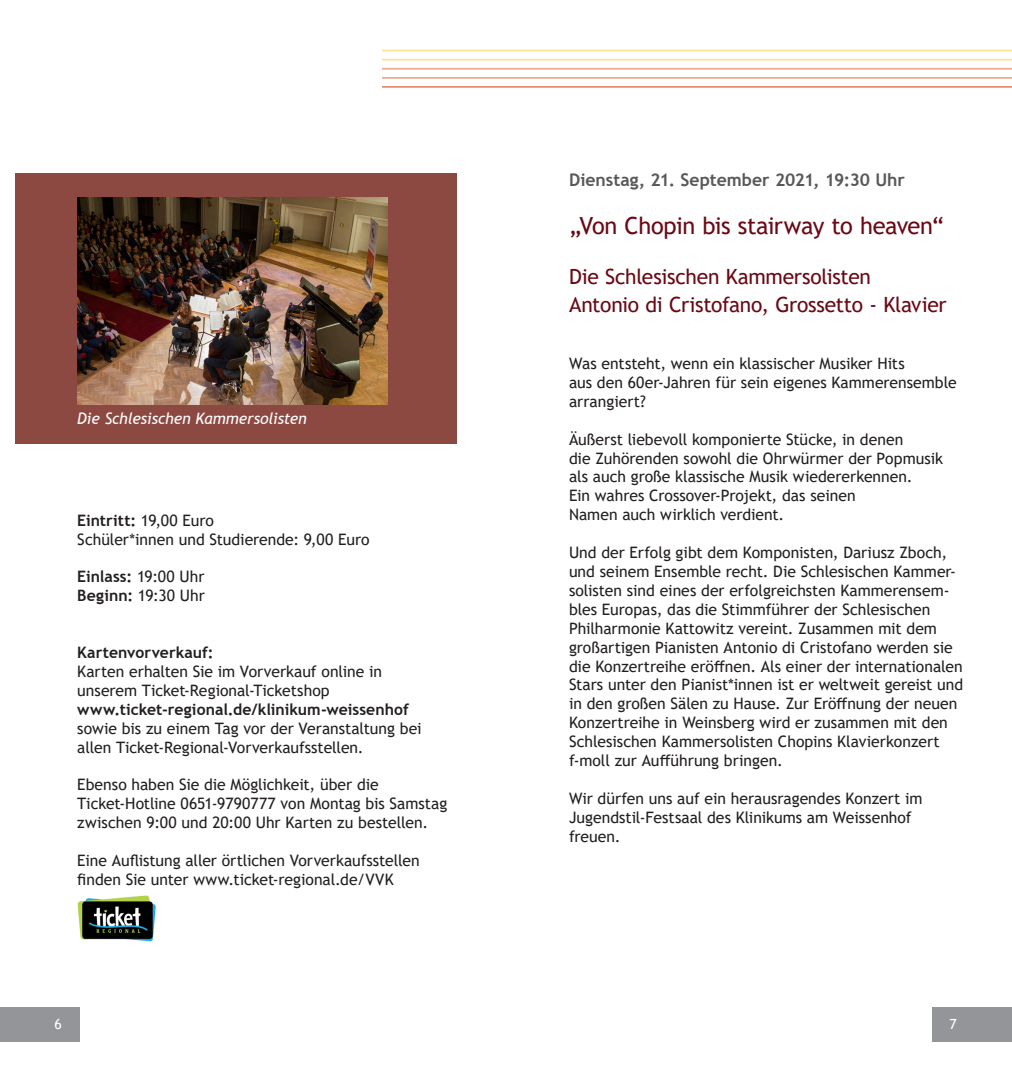
<style>
.page{position:relative;width:1012px;height:1072px;background:#fff}
.page>*{position:absolute;margin:0;border:0;box-sizing:border-box;transform-origin:0 0}
.Ueberschrift{font:23.62px "Trebuchet MS";letter-spacing:-.02em;color:#6a0915}
.Body{font:21px/28.3px "Trebuchet MS";letter-spacing:-.015em;color:#6a0915}
.Ueberschrift-2{font:700 17.5px "Trebuchet MS";color:#57585a}
.Body-2{font:15.75px/18.9px "Trebuchet MS";color:#231f20}
.Body-3{font:700 15.75px "Trebuchet MS";letter-spacing:.005em;color:#231f20}
.Ueberschrift-3{font:italic 15.75px "Trebuchet MS";letter-spacing:-.01em;color:#fff}
.t1{font:14px "Trebuchet MS";color:#fff}
.s1{font-weight:700}
.s2{font-weight:400}
</style>
<div class="page">
<div style="left:0;top:1007px;width:79px;height:35px;background:#939598"></div>
<div style="left:933px;top:1007px;width:79px;height:35px;background:#939598"></div>
<hr style="left:382px;top:50px;width:630px;height:1px;background:#ffe192">
<hr style="left:382px;top:59px;width:630px;height:1px;background:#ffe192">
<hr style="left:382px;top:68px;width:630px;height:2px;background:#ecaa90">
<hr style="left:382px;top:77px;width:630px;height:2px;background:#ecaa90">
<hr style="left:382px;top:86px;width:630px;height:2px;background:#e58d70">
<div style="left:15px;top:173px;width:441px;height:270px;background:#8c4942"></div>
<img style="left:78px;top:198px;width:309px;height:206px">
<img style="left:77px;top:895px;width:79px;height:47px">
<p class="Ueberschrift-3" style="left:77px;top:408px;width:231px">Die Schlesischen Kammersolisten</p>
<p class="Body-2" style="left:77px;top:510px;width:294px"><span class="s1">Eintritt:</span> 19,00 Euro<br>Schüler*innen und Studierende: 9,00 Euro</p>
<p class="Body-3" style="left:77px;top:567px;width:129px">Einlass: <span class="s2">19:00 Uhr</span></p>
<p class="Body-2" style="left:77px;top:586px;width:129px"><span class="s1">Beginn:</span> 19:30 Uhr</p>
<p class="Body-3" style="left:77px;top:642px;width:138px">Kartenvorverkauf:</p>
<p class="Body-2" style="left:77px;top:662px;width:346px">Karten erhalten Sie im Vorverkauf online in unserem Ticket-Regional-Ticketshop <span class="s1">www.ticket-regional.de/klinikum-weissenhof </span>sowie bis zu einem Tag vor der Veranstaltung bei allen Ticket-Regional-Vorverkaufsstellen.</p>
<p class="Body-2" style="left:77px;top:775px;width:372px">Ebenso haben Sie die Möglichkeit, über die<br>Ticket-Hotline 0651-9790777 von Montag bis Samstag zwischen 9:00 und 20:00 Uhr Karten zu bestellen.</p>
<p class="Body-2" style="left:77px;top:851px;width:344px">Eine Auflistung aller örtlichen Vorverkaufsstellen finden Sie unter www.ticket-regional.de/VVK</p>
<p class="Ueberschrift-2" style="left:569px;top:169px;width:338px">Dienstag, 21. September 2021, 19:30 Uhr</p>
<p class="Ueberschrift" style="left:569px;top:210px;width:377px">„Von Chopin bis stairway to heaven“</p>
<p class="Body" style="left:569px;top:262px;width:379px">Die Schlesischen Kammersolisten<br>Antonio di Cristofano, Grossetto - Klavier</p>
<p class="Body-2" style="left:569px;top:354px;width:389px">Was entsteht, wenn ein klassischer Musiker Hits<br>aus den 60er-Jahren für sein eigenes Kammerensemble arrangiert?</p>
<p class="Body-2" style="left:569px;top:429px;width:376px">Äußerst liebevoll komponierte Stücke, in denen<br>die Zuhörenden sowohl die Ohrwürmer der Popmusik als auch große klassische Musik wiedererkennen.<br>Ein wahres Crossover-Projekt, das seinen</p>
<p class="Body-2" style="left:569px;top:505px;width:217px">Namen auch wirklich verdient.</p>
<p class="Body-2" style="left:569px;top:543px;width:396px">Und der Erfolg gibt dem Komponisten, Dariusz Zboch, und seinem Ensemble recht. Die Schlesischen Kammer&shy;solisten sind eines der erfolgreichsten Kammerensem&shy;bles Europas, das die Stimmführer der Schlesischen Philharmonie Kattowitz vereint. Zusammen mit dem großartigen Pianisten Antonio di Cristofano werden sie die Konzertreihe eröffnen. Als einer der internationalen Stars unter den Pianist*innen ist er weltweit gereist und in den großen Sälen zu Hause. Zur Eröffnung der neuen Konzertreihe in Weinsberg wird er zusammen mit den Schlesischen Kammersolisten Chopins Klavierkonzert f-moll zur Aufführung bringen.</p>
<p class="Body-2" style="left:569px;top:788px;width:355px">Wir dürfen uns auf ein herausragendes Konzert im<br>Jugendstil-Festsaal des Klinikums am Weissenhof</p>
<p class="Body-2" style="left:569px;top:826px;width:53px">freuen.</p>
<p class="t1" style="left:55px;top:1015px;width:9px">6</p>
<p class="t1" style="left:949px;top:1015px;width:9px">7</p>
</div>
